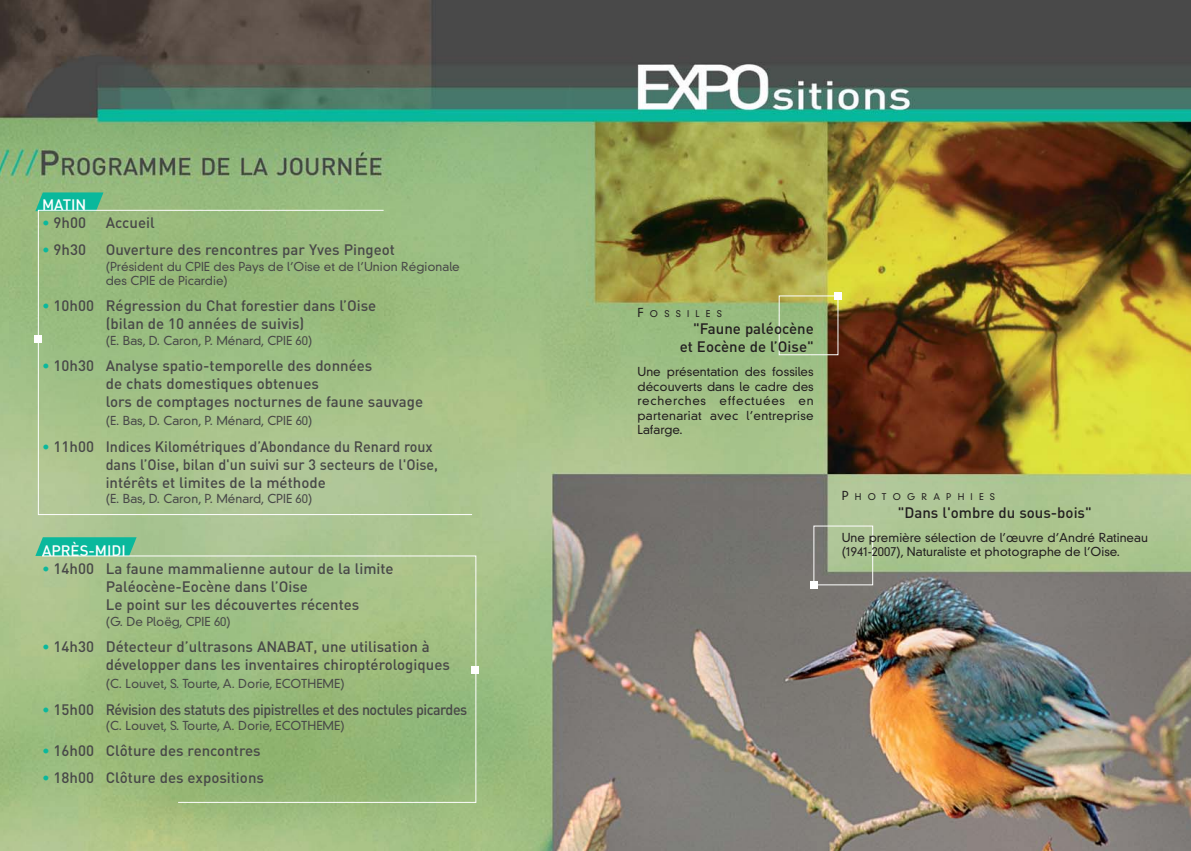
<style>
.page{position:relative;width:1191px;height:851px;background:#fff}
.page>*{position:absolute;margin:0;border:0;box-sizing:border-box;transform-origin:0 0}
.t1{font:500 15px/18px "DIN";color:#484848}
.t2{font:500 15px "DIN";letter-spacing:-.03em;color:#484848}
.t3{font:500 15px/18px "DIN";color:#231f20;text-align:right}
.t4{font:500 15px "DIN";color:#fff}
.t5{font:300 12px/14.4px "DIN Neuzeit Grotesk";color:#484848}
.t6{font:300 12px/14.4px "DIN Neuzeit Grotesk";color:#231f20;text-align:justify}
.t7{font:300 9px "DIN Neuzeit Grotesk";letter-spacing:.695em;color:#231f20}
.s1{color:#0ab89c}
.s2{font-size:12px}
</style>
<div class="page">
<img style="left:0;top:1px;width:1190px;height:849px">
<svg style="left:778px;top:295px;width:95px;height:290px;background:#838462"></svg>
<div style="left:834px;top:292px;width:8px;height:8px;background:#fff"></div>
<div style="left:810px;top:580px;width:7px;height:8px;background:#fff"></div>
<svg style="left:35px;top:192px;width:68px;height:19px"></svg>
<svg style="left:35px;top:537px;width:3px;height:19px"></svg>
<svg style="left:38px;top:209px;width:438px;height:594px;background:#9fbf84"></svg>
<div style="left:471px;top:666px;width:8px;height:8px;background:#fff"></div>
<div style="left:34px;top:335px;width:8px;height:8px;background:#fff"></div>
<p class="t4" style="left:42px;top:200px;width:46px">MATIN</p>
<p class="t1" style="left:42px;top:216px;width:46px"><span class="s1">•</span> 9h00</p>
<p class="t1" style="left:106px;top:216px;width:50px">Accueil</p>
<p class="t1" style="left:42px;top:243px;width:46px"><span class="s1">•</span> 9h30</p>
<p class="t1" style="left:106px;top:243px;width:291px">Ouverture des rencontres par Yves Pingeot</p>
<p class="t5" style="left:106px;top:260px;width:355px">(Président du CPIE des Pays de l’Oise et de l’Union Régionale des CPIE de Picardie)</p>
<p class="t1" style="left:42px;top:298px;width:336px;text-align:center"><span class="s1">•</span> 10h00 Régression du Chat forestier dans l’Oise (bilan de 10 années de suivis)</p>
<p class="t5" style="left:106px;top:334px;width:208px">(E. Bas, D. Caron, P. Ménard, CPIE 60)</p>
<p class="t1" style="left:106px;top:358px;width:319px;text-indent:-64px"><span class="s1">•</span> 10h30 Analyse spatio-temporelle des données<br>de chats domestiques obtenues<br>lors de comptages nocturnes de faune sauvage</p>
<p class="t5" style="left:106px;top:414px;width:208px">(E. Bas, D. Caron, P. Ménard, CPIE 60)</p>
<p class="t1" style="left:106px;top:439px;width:334px;text-indent:-64px"><span class="s1">•</span> 11h00 Indices Kilométriques d’Abondance du Renard roux dans l’Oise, bilan d'un suivi sur 3 secteurs de l'Oise, intérêts et limites de la méthode</p>
<p class="t5" style="left:106px;top:492px;width:208px">(E. Bas, D. Caron, P. Ménard, CPIE 60)</p>
<p class="t4" style="left:42px;top:545px;width:85px">APRÈS-MIDI</p>
<p class="t1" style="left:106px;top:561px;width:289px;text-indent:-64px"><span class="s1">•</span> 14h00 La faune mammalienne autour de la limite<br>Paléocène-Eocène dans l’Oise<br>Le point sur les découvertes récentes</p>
<p class="t5" style="left:106px;top:615px;width:126px">(G. De Ploëg, CPIE 60)</p>
<p class="t1" style="left:106px;top:639px;width:345px;text-indent:-64px"><span class="s1">•</span> 14h30 Détecteur d’ultrasons ANABAT, une utilisation à développer dans les inventaires chiroptérologiques</p>
<p class="t5" style="left:106px;top:677px;width:240px">(C. Louvet, S. Tourte, A. Dorie, ECOTHEME)</p>
<p class="t2" style="left:42px;top:704px;width:427px"><span class="s1">•</span> 15h00 Révision des statuts des pipistrelles et des noctules picardes</p>
<p class="t5" style="left:106px;top:719px;width:240px">(C. Louvet, S. Tourte, A. Dorie, ECOTHEME)</p>
<p class="t1" style="left:42px;top:743px;width:220px"><span class="s1">•</span> 16h00 Clôture des rencontres</p>
<p class="t1" style="left:42px;top:770px;width:223px"><span class="s1">•</span> 18h00 Clôture des expositions</p>
<p class="t7" style="left:637px;top:310px;width:86px"><span class="s2">F</span>OSSILES</p>
<p class="t3" style="left:680px;top:321px;width:135px">"Faune paléocène et Eocène de l’Oise"</p>
<p class="t6" style="left:637px;top:366px;width:178px">Une présentation des fossiles découverts dans le cadre des recherches effectuées en partenariat avec l’entreprise Lafarge.</p>
<p class="t7" style="left:841px;top:493px;width:155px"><span class="s2">P</span>HOTOGRAPHIES</p>
<p class="t3" style="left:898px;top:505px;width:195px">"Dans l'ombre du sous-bois"</p>
<p class="t6" style="left:841px;top:531px;width:308px">Une première sélection de l’œuvre d’André Ratineau (1941-2007), Naturaliste et photographe de l’Oise.</p>
</div>
